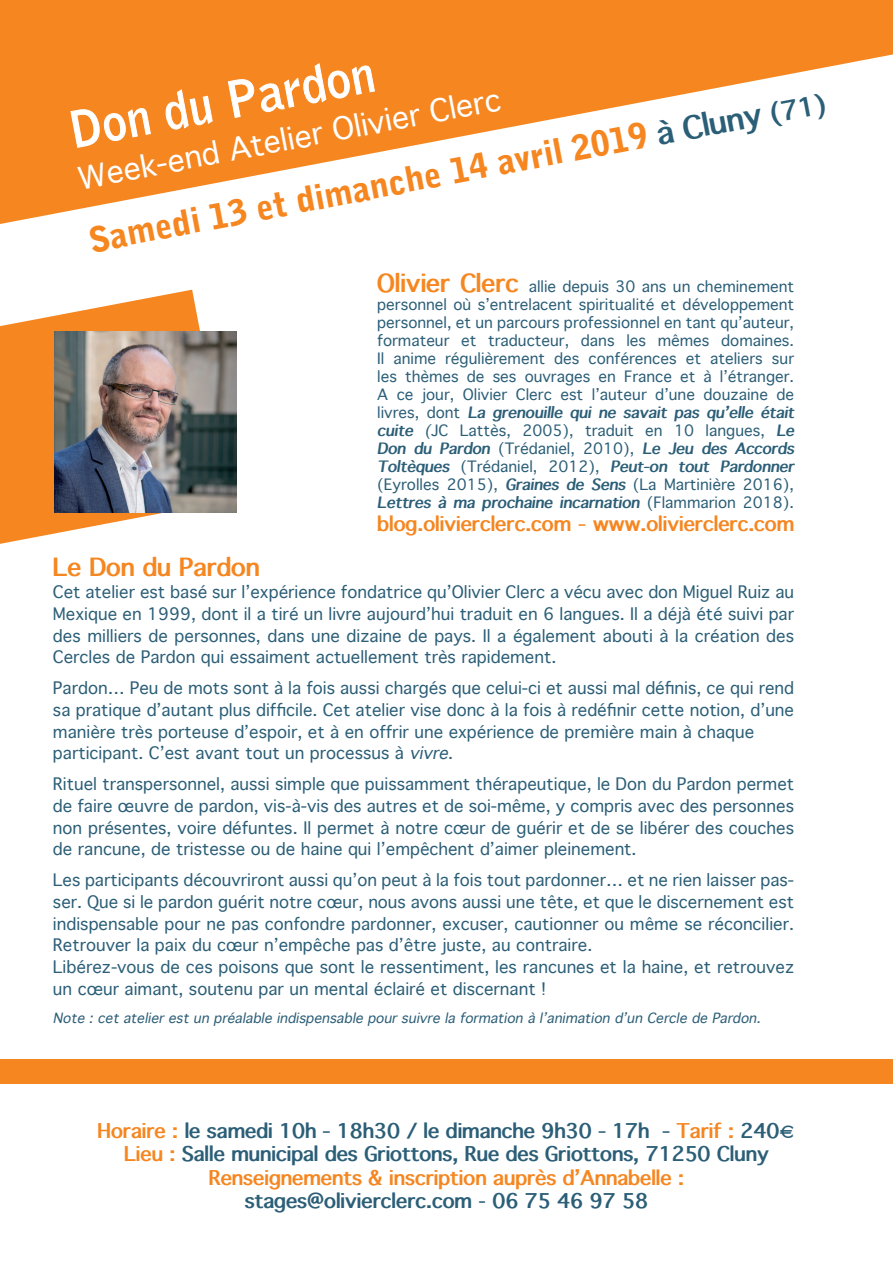
<style>
.page{position:relative;width:893px;height:1263px;background:#fff}
.page>*{position:absolute;margin:0;border:0;box-sizing:border-box;transform-origin:0 0}
.t1{font:700 49.5px "Bell Gothic Std";color:#fff}
.t2{font:900 34.5px "Bell Gothic Std";color:#f58620}
.t3{font:30px "Thonburi";color:#fff}
.t4{font:700 24px "Thonburi";color:#f58620}
.t5{font:700 19.5px/23.4px "Thonburi";color:#2b5e77;text-align:center}
.t6{font:700 19.5px "Thonburi";color:#f58620}
.t7{font:16.5px/21.8px "Thonburi";color:#2b5e77;text-align:justify}
.t8{font:15px/18px "Thonburi";color:#2b5e77}
.t9{font:italic 13.5px "Thonburi";color:#2b5e77}
.s1{font-family:"Thonburi";font-weight:700;font-size:30px;color:#2b5e77}
.s2{font-family:"Thonburi";font-weight:700;font-size:25.5px;color:#2b5e77}
.s3{font-weight:700;font-size:24px;color:#f58620}
.s4{font-weight:700}
.s5{font-style:italic}
.s6{color:#f58620}
.s7{font-weight:400}
</style>
<div class="page">
<div style="left:0;top:1059px;width:893px;height:24px;background:#f58620"></div>
<svg style="left:0;top:290px;width:232px;height:254px;fill:#f58620"></svg>
<img style="left:54px;top:332px;width:182px;height:180px">
<svg style="left:0;top:0;width:893px;height:224px;fill:#f58620"></svg>
<svg style="left:70px;top:107px;width:81px;height:41px;background:#f6963d"></svg>
<svg style="left:165px;top:89px;width:48px;height:41px;background:#f69842"></svg>
<svg style="left:227px;top:63px;width:148px;height:55px;background:#f59236"></svg>
<h1 class="t1" style="left:64px;top:102px;width:312px;rotate:-11deg">Don du Pardon</h1>
<h2 class="t2" style="left:85px;top:222px;width:751px;rotate:-11deg">Samedi 13 et dimanche 14 avril 2019 <span class="s1">à Cluny</span> <span class="s2">(71)</span></h2>
<h3 class="t3" style="left:75px;top:163px;width:431px;rotate:-11deg">Week-end Atelier Olivier Clerc</h3>
<h3 class="t4" style="left:53px;top:553px;width:208px">Le Don du Pardon</h3>
<p class="t8" style="left:377px;top:278px;width:423px"><span class="s3">Olivier Clerc</span> allie depuis 30 ans un cheminement personnel où s’entrelacent spiritualité et développement personnel, et un parcours professionnel en tant qu’auteur, formateur et traducteur, dans les mêmes domaines.<br>Il anime régulièrement des conférences et ateliers sur les thèmes de ses ouvrages en France et à l’étranger.<br>A ce jour, Olivier Clerc est l’auteur d’une douzaine de l i v r e s , d o n t <span class="s4">La grenouille qui ne savait pas qu’elle était cuite</span> (JC Lattès, 2005), traduit en 10 langues, <span class="s4">Le Don du Pardon</span> ( T r é d a n i e l , 2 0 1 0 ) , <span class="s4">Le Jeu des Accords Toltèques</span> ( T r é d a n i e l , 2 0 1 2 ) , <span class="s4">Peut-on tout Pardonner </span>(Eyrolles 2015), <span class="s4">Graines de Sens</span> (La Martinière 2016), <span class="s4">Lettres à ma prochaine incarnation</span> ( F l a m m a r i o n 2 0 1 8 ) .</p>
<p class="t6" style="left:377px;top:513px;width:418px">blog.olivierclerc.com - www.olivierclerc.com</p>
<p class="t7" style="left:53px;top:582px;width:743px">Cet atelier est basé sur l’expérience fondatrice qu’Olivier Clerc a vécu avec don Miguel Ruiz au Mexique en 1999, dont il a tiré un livre aujourd’hui traduit en 6 langues. Il a déjà été suivi par des milliers de personnes, dans une dizaine de pays. Il a également abouti à la création des Cercles de Pardon qui essaiment actuellement très rapidement.</p>
<p class="t7" style="left:53px;top:678px;width:743px;text-align:left">Pardon… Peu de mots sont à la fois aussi chargés que celui-ci et aussi mal définis, ce qui rend sa pratique d’autant plus difficile. Cet atelier vise donc à la fois à redéfinir cette notion, d’une manière très porteuse d’espoir, et à en offrir une expérience de première main à chaque participant. C’est avant tout un processus à <span class="s5">vivre</span>.</p>
<p class="t7" style="left:53px;top:774px;width:743px">Rituel transpersonnel, aussi simple que puissamment thérapeutique, le Don du Pardon permet de faire œuvre de pardon, vis-à-vis des autres et de soi-même, y compris avec des personnes non présentes, voire défuntes. Il permet à notre cœur de guérir et de se libérer des couches de rancune, de tristesse ou de haine qui l’empêchent d’aimer pleinement.</p>
<p class="t7" style="left:53px;top:870px;width:743px;text-align:left">Les participants découvriront aussi qu’on peut à la fois tout pardonner… et ne rien laisser pas&shy;ser. Que si le pardon guérit notre cœur, nous avons aussi une tête, et que le discernement est indispensable pour ne pas confondre pardonner, excuser, cautionner ou même se réconcilier.<br>Retrouver la paix du cœur n’empêche pas d’être juste, au contraire.<br>Libérez-vous de ces poisons que sont le ressentiment, les rancunes et la haine, et retrouvez un cœur aimant, soutenu par un mental éclairé et discernant !</p>
<p class="t9" style="left:53px;top:1010px;width:714px">Note:cetatelierestunpréalableindispensablepoursuivrelaformationàl’animationd’unCercledePardon.</p>
<p class="t5" style="left:98px;top:1119px;width:699px"><span class="s6">Horaire :</span> le samedi 10h - 18h30 / le dimanche 9h30 - 17h - <span class="s6">Tarif :</span> 240€ <span class="s6">Lieu :</span> Salle municipal des Griottons, Rue des Griottons, 71250 Cluny <span class="s6">Renseignements &amp; inscription auprès d’Annabelle : </span>stages@olivierclerc.com <span class="s7">-</span> 06 75 46 97 58</p>
</div>
